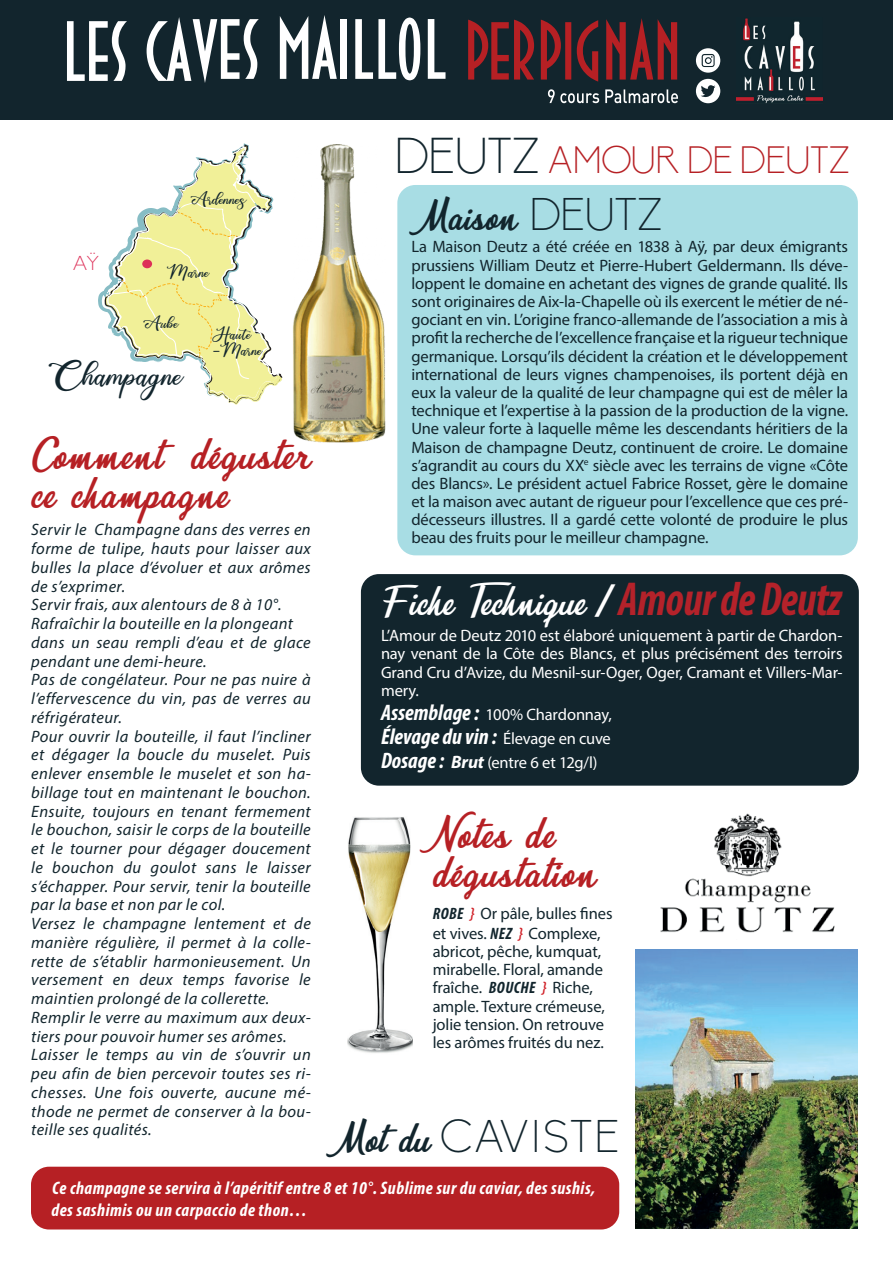
<style>
.page{position:relative;width:893px;height:1263px;background:#fff}
.page>*{position:absolute;margin:0;border:0;box-sizing:border-box;transform-origin:0 0}
.t1{font:84.9px "Deco Tech TL";color:#fff}
.t2{font:45px/39px "Mirella";letter-spacing:.025em;color:#b62024}
.t3{font:300 45px "Biko";letter-spacing:.005em;color:#12252d}
.t4{font:42px "Mirella";color:#fff}
.t5{font:42px "Mirella";color:#12252d}
.t6{font:300 37.5px "Biko";letter-spacing:-.025em;color:#b62024}
.t7{font:36.15px "happy Birthday";color:#12252d;scale:1.12 1}
.t8{font:italic 700 condensed 22.5px "Myriad Pro";color:#fff}
.t9{font:300 19.8px "Biko";color:#dd3058;scale:1.12 1}
.t10{font:italic 700 condensed 18.15px/21.8px "Myriad Pro";letter-spacing:.025em;color:#fff}
.t11{font:18px "happy Birthday";color:#12252d;scale:1.12 1}
.t12{font:17.55px/15.9px "happy Birthday";color:#12252d;scale:1.12 1}
.t13{font:16.5px/18.1px "Myriad Pro";letter-spacing:-.005em;color:#12252d}
.t14{font:italic 16.5px/18.8px "Myriad Pro";letter-spacing:.025em;color:#12252d}
.t15{font:16.5px/18.1px "Myriad Pro";letter-spacing:-.01em;color:#fff;text-align:justify}
.s1{font-size:49.5px;color:#12252d}
.s2{font-family:"Biko";font-weight:300;font-size:45px}
.s3{font-family:"Myriad Pro";font-weight:700;font-style:italic;font-stretch:condensed;font-size:45px}
.s4{font-family:"Myriad Pro";font-weight:700;font-style:italic;font-stretch:condensed;font-size:47.85px;color:#b4222a}
.s5{font-weight:700;font-style:italic;font-stretch:condensed;font-size:22.5px}
.s6{font-weight:400;font-style:normal;font-stretch:normal;font-size:16.5px}
.s7{font-weight:700;font-style:italic;font-size:18px}
.s8{font-weight:700;font-style:italic;font-stretch:condensed}
.s9{font-weight:600;font-style:italic;color:#d1232a}
.s10{font-family:"Mirella";font-weight:400;font-size:42px}
</style>
<div class="page">
<div style="left:0;top:0;width:893px;height:119px;background:#12252d"></div>
<div style="left:397px;top:185px;width:461px;height:370px;background:#a8dde4;border-radius:18px"></div>
<div style="left:31px;top:1167px;width:588px;height:62px;background:#b62024;border-radius:18px"></div>
<svg style="left:105px;top:146px;width:178px;height:259px"></svg>
<div style="left:142px;top:259px;width:10px;height:9px;background:#dd3058;border-radius:50%"></div>
<svg style="left:548px;top:89px;width:51px;height:14px"></svg>
<svg style="left:605px;top:89px;width:73px;height:14px"></svg>
<svg style="left:468px;top:18px;width:209px;height:64px"></svg>
<svg style="left:696px;top:48px;width:24px;height:25px"></svg>
<svg style="left:696px;top:79px;width:24px;height:24px"></svg>
<img style="left:736px;top:18px;width:86px;height:85px">
<div style="left:361px;top:574px;width:498px;height:212px;background:#12252d;border-radius:18px"></div>
<img style="left:348px;top:817px;width:65px;height:236px">
<img style="left:293px;top:145px;width:92px;height:297px">
<img style="left:636px;top:950px;width:222px;height:279px">
<img style="left:660px;top:813px;width:175px;height:120px">
<h1 class="t1" style="left:63px;top:5px;width:385px">LES CAVES MAILLOL</h1>
<p class="t9" style="left:72px;top:252px;width:26px">AŸ</p>
<p class="t11" style="left:191px;top:188px;width:51px">Ardennes</p>
<p class="t12" style="left:167px;top:263px;width:39px">Marne</p>
<p class="t12" style="left:144px;top:314px;width:33px">Aube</p>
<h3 class="t7" style="left:49px;top:352px;width:121px">Champagne</h3>
<p class="t12" style="left:212px;top:325px;width:46px">Haute -Marne</p>
<h2 class="t2" style="left:31px;top:435px;width:281px">Comment déguster ce champagne</h2>
<p class="t14" style="left:31px;top:520px;width:281px">Servir le Champagne dans des verres en forme de tulipe, hauts pour laisser aux bulles la place d’évoluer et aux arômes de s’exprimer.<br>Servir frais, aux alentours de 8 à 10°.<br>Rafraîchir la bouteille en la plongeant dans un seau rempli d’eau et de glace pendant une demi-heure.<br>Pas de congélateur. Pour ne pas nuire à l’effervescence du vin, pas de verres au réfrigérateur.<br>Pour ouvrir la bouteille, il faut l’incliner et dégager la boucle du muselet. Puis enlever ensemble le muselet et son ha&shy;billage tout en maintenant le bouchon.<br>Ensuite, toujours en tenant fermement le bouchon, saisir le corps de la bouteille et le tourner pour dégager doucement le bouchon du goulot sans le laisser s’échapper. Pour servir, tenir la bouteille par la base et non par le col.<br>Versez le champagne lentement et de manière régulière, il permet à la colle&shy;rette de s’établir harmonieusement. Un versement en deux temps favorise le maintien prolongé de la collerette.<br>Remplir le verre au maximum aux deux&shy;tiers pour pouvoir humer ses arômes.<br>Laisser le temps au vin de s’ouvrir un peu afin de bien percevoir toutes ses ri&shy;chesses. Une fois ouverte, aucune mé&shy;thode ne permet de conserver à la bou&shy;teille ses qualités.</p>
<h3 class="t6" style="left:395px;top:139px;width:457px"><span class="s1">DEUTZ</span> AMOUR DE DEUTZ</h3>
<h3 class="t5" style="left:409px;top:190px;width:255px">Maison <span class="s2">DEUTZ</span></h3>
<p class="t13" style="left:411px;top:238px;width:438px;text-align:justify">La Maison Deutz a été créée en 1838 à Aÿ, par deux émigrants prussiens William Deutz et Pierre-Hubert Geldermann. Ils déve&shy;loppent le domaine en achetant des vignes de grande qualité. Ils sont originaires de Aix-la-Chapelle où ils exercent le métier de né&shy;gociant en vin. L’origine franco-allemande de l’association a mis à profit la recherche de l’excellence française et la rigueur technique germanique. Lorsqu’ils décident la création et le développement international de leurs vignes champenoises, ils portent déjà en eux la valeur de la qualité de leur champagne qui est de mêler la technique et l’expertise à la passion de la production de la vigne.<br>Une valeur forte à laquelle même les descendants héritiers de la Maison de champagne Deutz, continuent de croire. Le domaine s’agrandit au cours du XX<sup>e</sup> siècle avec les terrains de vigne «Côte des Blancs». Le président actuel Fabrice Rosset, gère le domaine et la maison avec autant de rigueur pour l’excellence que ces pré&shy;décesseurs illustres. Il a gardé cette volonté de produire le plus beau des fruits pour le meilleur champagne.</p>
<h3 class="t4" style="left:381px;top:574px;width:463px">Fiche Technique <span class="s3">/</span> <span class="s4">Amour de Deutz</span></h3>
<p class="t15" style="left:381px;top:626px;width:463px">L’Amour de Deutz 2010 est élaboré uniquement à partir de Chardon&shy;nay venant de la Côte des Blancs, et plus précisément des terroirs Grand Cru d’Avize, du Mesnil-sur-Oger, Oger, Cramant et Villers-Mar&shy;mery.</p>
<p class="t15" style="left:381px;top:705px;width:232px"><span class="s5">Assemblage :</span> 100% Chardonnay,</p>
<h3 class="t8" style="left:381px;top:722px;width:231px">Élevage du vin : <span class="s6">Élevage en cuve</span></h3>
<p class="t15" style="left:381px;top:753px;width:218px"><span class="s5">Dosage :</span> <span class="s7">Brut</span> (entre 6 et 12g/l)</p>
<h2 class="t2" style="left:433px;top:815px;width:165px">Notes de dégustation</h2>
<p class="t13" style="left:433px;top:903px;width:181px;line-height:19.8px"><span class="s8">ROBE</span> <span class="s9">}</span> Or pâle, bulles fines et vives. <span class="s8">NEZ</span> <span class="s9">}</span> Complexe,</p>
<p class="t13" style="left:433px;top:942px;width:174px">abricot, pêche, kumquat, mirabelle. Floral, amande fraîche. <span class="s8">BOUCHE</span> <span class="s9">}</span> Riche, ample. Texture crémeuse, jolie tension. On retrouve les arômes fruités du nez.</p>
<h2 class="t3" style="left:326px;top:1111px;width:295px"><span class="s10">Mot du</span> CAVISTE</h2>
<p class="t10" style="left:52px;top:1177px;width:545px">Ce champagne se servira à l’apéritif entre 8 et 10°. Sublime sur du caviar, des sushis, des sashimis ou un carpaccio de thon…</p>
</div>
